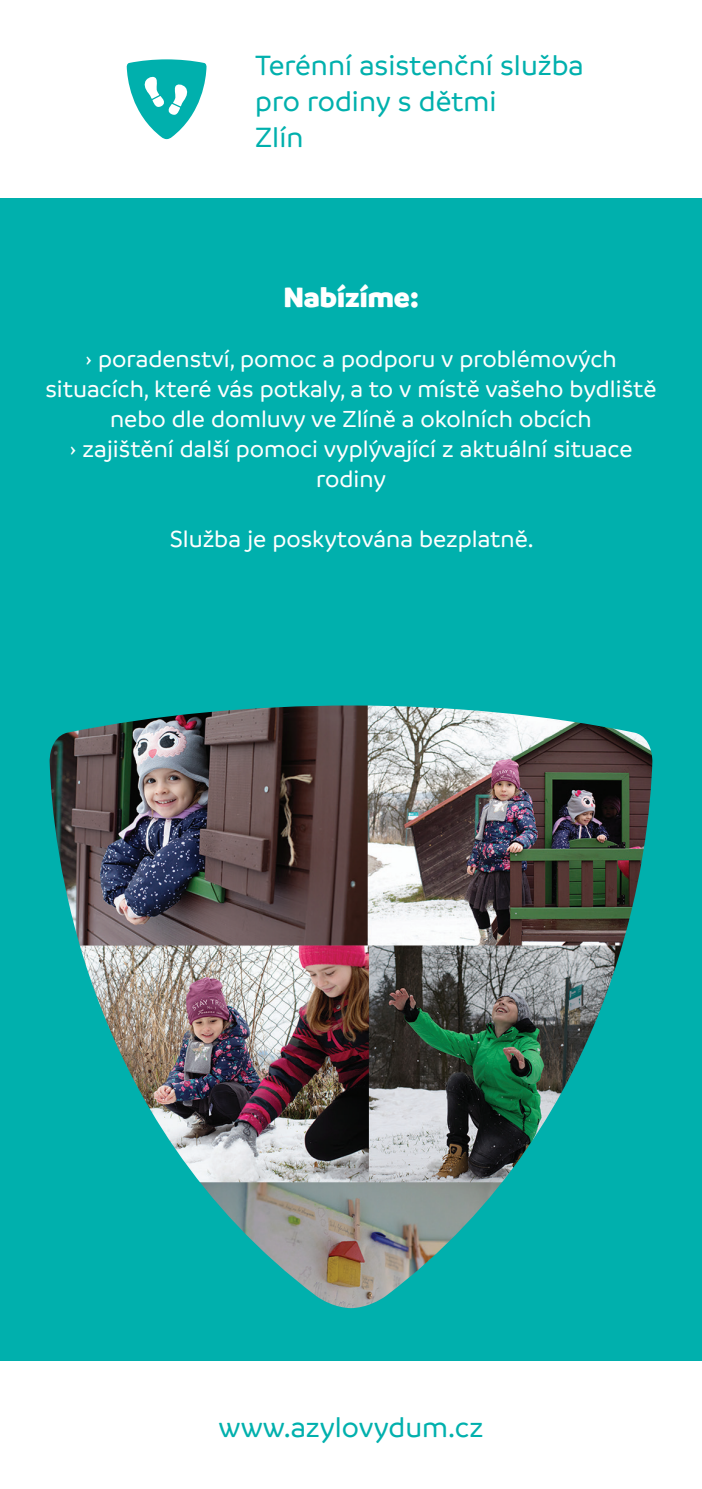
<style>
.page{position:relative;width:702px;height:1489px;background:#fff}
.page>*{position:absolute;margin:0;border:0;box-sizing:border-box;transform-origin:0 0}
.t1{font:500 30px/36px "Branding";color:#00b0ad}
.t2{font:900 30px "Branding";color:#fff}
.t3{font:500 25px/30px "Branding";color:#fff;text-align:center}
</style>
<div class="page">
<div style="left:0;top:198px;width:702px;height:1163px;background:#00b0ad"></div>
<svg style="left:127px;top:59px;width:79px;height:80px"></svg>
<img style="left:50px;top:705px;width:602px;height:602px">
<p class="t1" style="left:255px;top:47px;width:330px">Terénní asistenční služba pro rodiny s dětmi<br>Zlín</p>
<p class="t2" style="left:283px;top:279px;width:137px">Nabízíme:</p>
<p class="t3" style="left:45px;top:344px;width:612px">› poradenství, pomoc a podporu v problémových situacích, které vás potkaly, a to v místě vašeho bydliště nebo dle domluvy ve Zlíně a okolních obcích<br>› zajištění další pomoci vyplývající z aktuální situace rodiny</p>
<p class="t3" style="left:170px;top:524px;width:365px">Služba je poskytována bezplatně.</p>
<p class="t1" style="left:218px;top:1408px;width:266px">www.azylovydum.cz</p>
</div>
